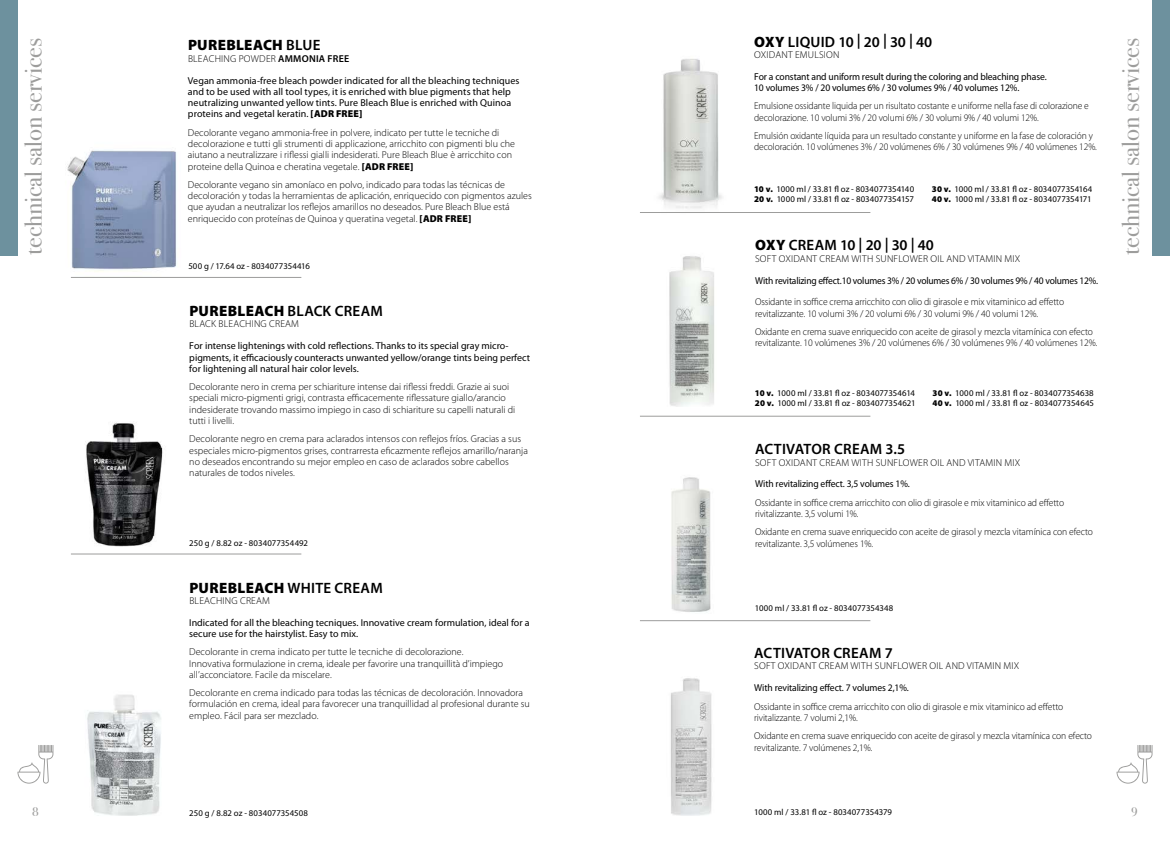
<style>
.page{position:relative;width:1170px;height:851px;background:#fff}
.page>*{position:absolute;margin:0;border:0;box-sizing:border-box;transform-origin:0 0}
.t1{font:25px "Bodoni Svty Two ITCTT";color:#9d9d9c}
.t2{font:600 15px "Myriad Pro";letter-spacing:.015em;color:#000}
.t3{font:900 15px "Myriad Pro";letter-spacing:.02em;color:#000}
.t4{font:12.5px "Bodoni Svty Two ITCTT";color:#9d9d9c}
.t5{font:300 10px/11.2px "Myriad Pro";color:#000}
.t6{font:300 10px/11.2px "Myriad Pro";color:#000;scale:.96 1}
.t7{font:10px/11.2px "Myriad Pro";color:#000}
.t8{font:300 10px/11.2px "Myriad Pro";color:#000;scale:.95 1}
.t9{font:10px/11.2px "Myriad Pro";color:#000;scale:.96 1}
.t10{font:300 10px "Myriad Pro";letter-spacing:.02em;color:#000}
.t11{font:10px "Myriad Pro";letter-spacing:-.02em;color:#000;scale:.95 1}
.t12{font:8.75px/10px "Myriad Pro";letter-spacing:.005em;color:#000}
.s1{font-weight:900}
.s2{font-weight:600}
.s3{font-weight:300}
</style>
<div class="page">
<img style="left:0;top:59px;width:1169px;height:757px">
<svg style="left:17px;top:744px;width:36px;height:39px"></svg>
<div style="left:0;top:0;width:18px;height:255px;background:#6d919e"></div>
<svg style="left:1116px;top:744px;width:36px;height:39px"></svg>
<div style="left:1152px;top:0;width:17px;height:255px;background:#6d919e"></div>
<hr style="left:640px;top:212px;width:230px;height:1px;background:#9d9d9c">
<hr style="left:640px;top:416px;width:230px;height:1px;background:#9d9d9c">
<hr style="left:640px;top:620px;width:230px;height:1px;background:#9d9d9c">
<hr style="left:71px;top:277px;width:230px;height:1px;background:#9d9d9c">
<hr style="left:71px;top:553px;width:230px;height:1px;background:#9d9d9c">
<h2 class="t2" style="left:754px;top:32px;width:179px"><span class="s1">OXY</span> LIQUID 10 | 20 | 30 | 40</h2>
<p class="t10" style="left:754px;top:48px;width:87px">OXIDANT EMULSION</p>
<p class="t9" style="left:754px;top:71px;width:306px">For a constant and uniform result during the coloring and bleaching phase.<br>10 volumes 3% / 20 volumes 6% / 30 volumes 9% / 40 volumes 12%.</p>
<p class="t8" style="left:754px;top:100px;width:354px">Emulsione ossidante liquida per un risultato costante e uniforme nella fase di colorazione e decolorazione. 10 volumi 3% / 20 volumi 6% / 30 volumi 9% / 40 volumi 12%.</p>
<p class="t8" style="left:754px;top:130px;width:362px">Emulsión oxidante líquida para un resultado constante y uniforme en la fase de coloración y decoloración. 10 volúmenes 3% / 20 volúmenes 6% / 30 volúmenes 9% / 40 volúmenes 12%.</p>
<h1 class="t1" style="left:13px;top:255px;width:219px;rotate:-90deg">technical salon services</h1>
<h1 class="t1" style="left:1109px;top:255px;width:219px;rotate:-90deg">technical salon services</h1>
<h2 class="t3" style="left:188px;top:35px;width:134px">PUREBLEACH <span class="s2">BLUE</span></h2>
<p class="t7" style="left:188px;top:47px;width:333px;line-height:21.9px"><span class="s3">BLEACHING POWDER</span> <span class="s2">AMMONIA FREE<br></span>Vegan ammonia-free bleach powder indicated for all the bleaching techniques</p>
<p class="t7" style="left:188px;top:86px;width:325px;text-align:justify">and to be used with all tool types, it is enriched with blue pigments that help neutralizing unwanted yellow tints. Pure Bleach Blue is enriched with Quinoa proteins and vegetal keratin. <span class="s1">[ADR FREE]</span></p>
<p class="t5" style="left:188px;top:127px;width:328px">Decolorante vegano ammonia-free in polvere, indicato per tutte le tecniche di decolorazione e tutti gli strumenti di applicazione, arricchito con pigmenti blu che aiutano a neutralizzare i riflessi gialli indesiderati. Pure Bleach Blue è arricchito con proteine della Quinoa e cheratina vegetale. <span class="s1">[ADR FREE]</span></p>
<p class="t5" style="left:188px;top:179px;width:345px">Decolorante vegano sin amoníaco en polvo, indicado para todas las técnicas de decoloración y todas la herramientas de aplicación, enriquecido con pigmentos azules que ayudan a neutralizar los reflejos amarillos no deseados. Pure Bleach Blue está enriquecido con proteínas de Quinoa y queratina vegetal. <span class="s1">[ADR FREE]</span></p>
<p class="t12" style="left:754px;top:184px;width:161px"><span class="s1">10 v.</span> 1000 ml / 33.81 fl oz - 8034077354140<br><span class="s1">20 v.</span> 1000 ml / 33.81 fl oz - 8034077354157</p>
<p class="t12" style="left:931px;top:184px;width:162px"><span class="s1">30 v.</span> 1000 ml / 33.81 fl oz - 8034077354164<br><span class="s1">40 v.</span> 1000 ml / 33.81 fl oz - 8034077354171</p>
<h2 class="t2" style="left:755px;top:236px;width:180px"><span class="s1">OXY</span> CREAM 10 | 20 | 30 | 40</h2>
<p class="t10" style="left:755px;top:252px;width:266px">SOFT OXIDANT CREAM WITH SUNFLOWER OIL AND VITAMIN MIX</p>
<p class="t11" style="left:755px;top:274px;width:363px">With revitalizing effect.10 volumes 3% / 20 volumes 6% / 30 volumes 9% / 40 volumes 12%.</p>
<p class="t6" style="left:755px;top:296px;width:323px">Ossidante in soffice crema arricchito con olio di girasole e mix vitaminico ad effetto revitalizzante. 10 volumi 3% / 20 volumi 6% / 30 volumi 9% / 40 volumi 12%.</p>
<p class="t6" style="left:755px;top:326px;width:358px">Oxidante en crema suave enriquecido con aceite de girasol y mezcla vitamínica con efecto revitalizante. 10 volúmenes 3% / 20 volúmenes 6% / 30 volúmenes 9% / 40 volúmenes 12%.</p>
<p class="t12" style="left:188px;top:261px;width:123px">500 g / 17.64 oz - 8034077354416</p>
<h2 class="t3" style="left:189px;top:301px;width:195px">PUREBLEACH <span class="s2">BLACK CREAM</span></h2>
<p class="t10" style="left:189px;top:318px;width:111px">BLACK BLEACHING CREAM</p>
<p class="t7" style="left:189px;top:340px;width:342px">For intense lightenings with cold reflections. Thanks to its special gray micro&shy;pigments, it efficaciously counteracts unwanted yellow/orange tints being perfect for lightening all natural hair color levels.</p>
<p class="t5" style="left:189px;top:381px;width:327px">Decolorante nero in crema per schiariture intense dai riflessi freddi. Grazie ai suoi speciali micro-pigmenti grigi, contrasta efficacemente riflessature giallo/arancio indesiderate trovando massimo impiego in caso di schiariture su capelli naturali di tutti i livelli.</p>
<p class="t5" style="left:189px;top:433px;width:340px">Decolorante negro en crema para aclarados intensos con reflejos fríos. Gracias a sus especiales micro-pigmentos grises, contrarresta eficazmente reflejos amarillo/naranja no deseados encontrando su mejor empleo en caso de aclarados sobre cabellos naturales de todos niveles.</p>
<p class="t12" style="left:754px;top:387px;width:162px"><span class="s1">10 v.</span> 1000 ml / 33.81 fl oz - 8034077354614<br><span class="s1">20 v.</span> 1000 ml / 33.81 fl oz - 8034077354621</p>
<p class="t12" style="left:932px;top:387px;width:163px"><span class="s1">30 v.</span> 1000 ml / 33.81 fl oz - 8034077354638<br><span class="s1">40 v.</span> 1000 ml / 33.81 fl oz - 8034077354645</p>
<h2 class="t2" style="left:755px;top:439px;width:152px">ACTIVATOR CREAM 3.5</h2>
<p class="t10" style="left:755px;top:456px;width:266px">SOFT OXIDANT CREAM WITH SUNFLOWER OIL AND VITAMIN MIX</p>
<p class="t9" style="left:755px;top:478px;width:163px">With revitalizing effect. 3,5 volumes 1%.</p>
<p class="t6" style="left:755px;top:496px;width:323px">Ossidante in soffice crema arricchito con olio di girasole e mix vitaminico ad effetto rivitalizzante. 3,5 volumi 1%.</p>
<p class="t6" style="left:755px;top:526px;width:353px">Oxidante en crema suave enriquecido con aceite de girasol y mezcla vitamínica con efecto revitalizante. 3,5 volúmenes 1%.</p>
<p class="t12" style="left:189px;top:538px;width:120px">250 g / 8.82 oz - 8034077354492</p>
<h2 class="t3" style="left:189px;top:577px;width:195px">PUREBLEACH <span class="s2">WHITE CREAM</span></h2>
<p class="t10" style="left:189px;top:594px;width:82px">BLEACHING CREAM</p>
<p class="t7" style="left:189px;top:616px;width:342px">Indicated for all the bleaching tecniques. Innovative cream formulation, ideal for a secure use for the hairstylist. Easy to mix.</p>
<p class="t5" style="left:189px;top:646px;width:315px">Decolorante in crema indicato per tutte le tecniche di decolorazione.<br>Innovativa formulazione in crema, ideale per favorire una tranquillità d’impiego all’acconciatore. Facile da miscelare.</p>
<p class="t5" style="left:189px;top:687px;width:342px">Decolorante en crema indicado para todas las técnicas de decoloración. Innovadora formulación en crema, ideal para favorecer una tranquillidad al profesional durante su empleo. Fácil para ser mezclado.</p>
<p class="t12" style="left:754px;top:603px;width:140px">1000 ml / 33.81 fl oz - 8034077354348</p>
<h2 class="t2" style="left:754px;top:643px;width:140px">ACTIVATOR CREAM 7</h2>
<p class="t10" style="left:754px;top:660px;width:266px">SOFT OXIDANT CREAM WITH SUNFLOWER OIL AND VITAMIN MIX</p>
<p class="t9" style="left:754px;top:682px;width:163px">With revitalizing effect. 7 volumes 2,1%.</p>
<p class="t6" style="left:754px;top:700px;width:323px">Ossidante in soffice crema arricchito con olio di girasole e mix vitaminico ad effetto rivitalizzante. 7 volumi 2,1%.</p>
<p class="t6" style="left:754px;top:730px;width:353px">Oxidante en crema suave enriquecido con aceite de girasol y mezcla vitamínica con efecto revitalizante. 7 volúmenes 2,1%.</p>
<p class="t4" style="left:32px;top:800px;width:8px">8</p>
<p class="t12" style="left:754px;top:807px;width:139px">1000 ml / 33.81 fl oz - 8034077354379</p>
<p class="t4" style="left:1131px;top:800px;width:8px">9</p>
<p class="t12" style="left:189px;top:807px;width:120px">250 g / 8.82 oz - 8034077354508</p>
</div>
